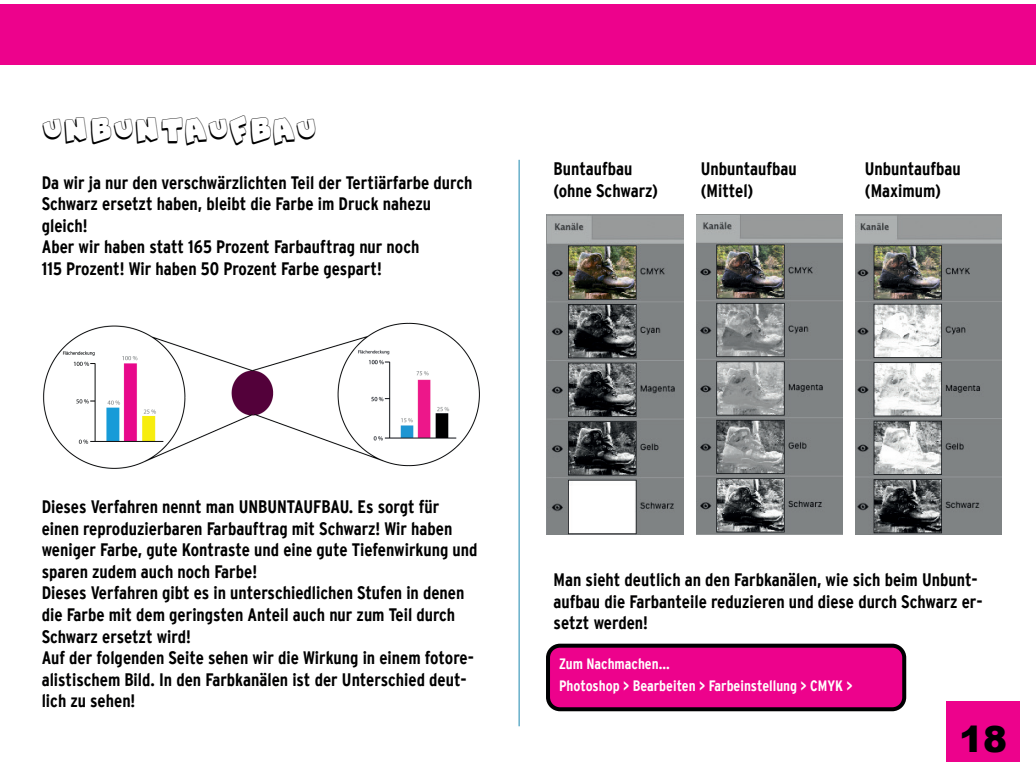
<style>
.page{position:relative;width:1036px;height:780px;background:#fff}
.page>*{position:absolute;margin:0;border:0;box-sizing:border-box;transform-origin:0 0}
.t1{font:36px "Snaps Taste Outline";color:#000001}
.t2{font:900 36px "Arial";color:#000001}
.t3{font:700 condensed 18px/21.6px "Interstate Plus";color:#000001}
.t4{font:700 condensed 15px/22px "Interstate Plus";color:#fffefd}
</style>
<div class="page">
<hr style="left:518px;top:160px;width:1px;height:566px;background:#1c87b0">
<div style="left:0;top:5px;width:1035px;height:60px;background:#ed028c"></div>
<div style="left:946px;top:701px;width:73px;height:60px;background:#ed028c"></div>
<img style="left:43px;top:322px;width:437px;height:147px">
<img style="left:546px;top:214px;width:137px;height:320px">
<img style="left:696px;top:214px;width:146px;height:320px">
<img style="left:855px;top:214px;width:146px;height:320px">
<div style="left:548px;top:645px;width:356px;height:64px;background:#ed028c;border-radius:12px"></div>
<div style="left:546px;top:643px;width:360px;height:68px;border:4px solid #000002;border-radius:12px"></div>
<h1 class="t1" style="left:42px;top:110px;width:276px">UNBUNTAUFBAU</h1>
<p class="t3" style="left:42px;top:171px;width:432px">Da wir ja nur den verschwärzlichten Teil der Tertiärfarbe durch Schwarz ersetzt haben, bleibt die Farbe im Druck nahezu gleich!<br>Aber wir haben statt 165 Prozent Farbauftrag nur noch<br>115 Prozent! Wir haben 50 Prozent Farbe gespart!</p>
<p class="t3" style="left:553px;top:158px;width:80px">Buntaufbau</p>
<p class="t3" style="left:700px;top:158px;width:98px">Unbuntaufbau</p>
<p class="t3" style="left:864px;top:158px;width:98px">Unbuntaufbau</p>
<p class="t3" style="left:553px;top:180px;width:106px">(ohne Schwarz)</p>
<p class="t3" style="left:700px;top:180px;width:54px">(Mittel)</p>
<p class="t3" style="left:864px;top:180px;width:78px">(Maximum)</p>
<p class="t3" style="left:42px;top:495px;width:437px">Dieses Verfahren nennt man UNBUNTAUFBAU. Es sorgt für einen reproduzierbaren Farbauftrag mit Schwarz! Wir haben weniger Farbe, gute Kontraste und eine gute Tiefenwirkung und sparen zudem auch noch Farbe!<br>Dieses Verfahren gibt es in unterschiedlichen Stufen in denen die Farbe mit dem geringsten Anteil auch nur zum Teil durch Schwarz ersetzt wird!<br>Auf der folgenden Seite sehen wir die Wirkung in einem fotore&shy;alistischem Bild. In den Farbkanälen ist der Unterschied deut&shy;lich zu sehen!</p>
<p class="t3" style="left:553px;top:568px;width:430px">Man sieht deutlich an den Farbkanälen, wie sich beim Unbunt&shy;aufbau die Farbanteile reduzieren und diese durch Schwarz er&shy;setzt werden!</p>
<p class="t4" style="left:559px;top:652px;width:295px">Zum Nachmachen...<br>Photoshop &gt; Bearbeiten &gt; Farbeinstellung &gt; CMYK &gt;</p>
<h1 class="t2" style="left:958px;top:712px;width:50px">18</h1>
</div>
